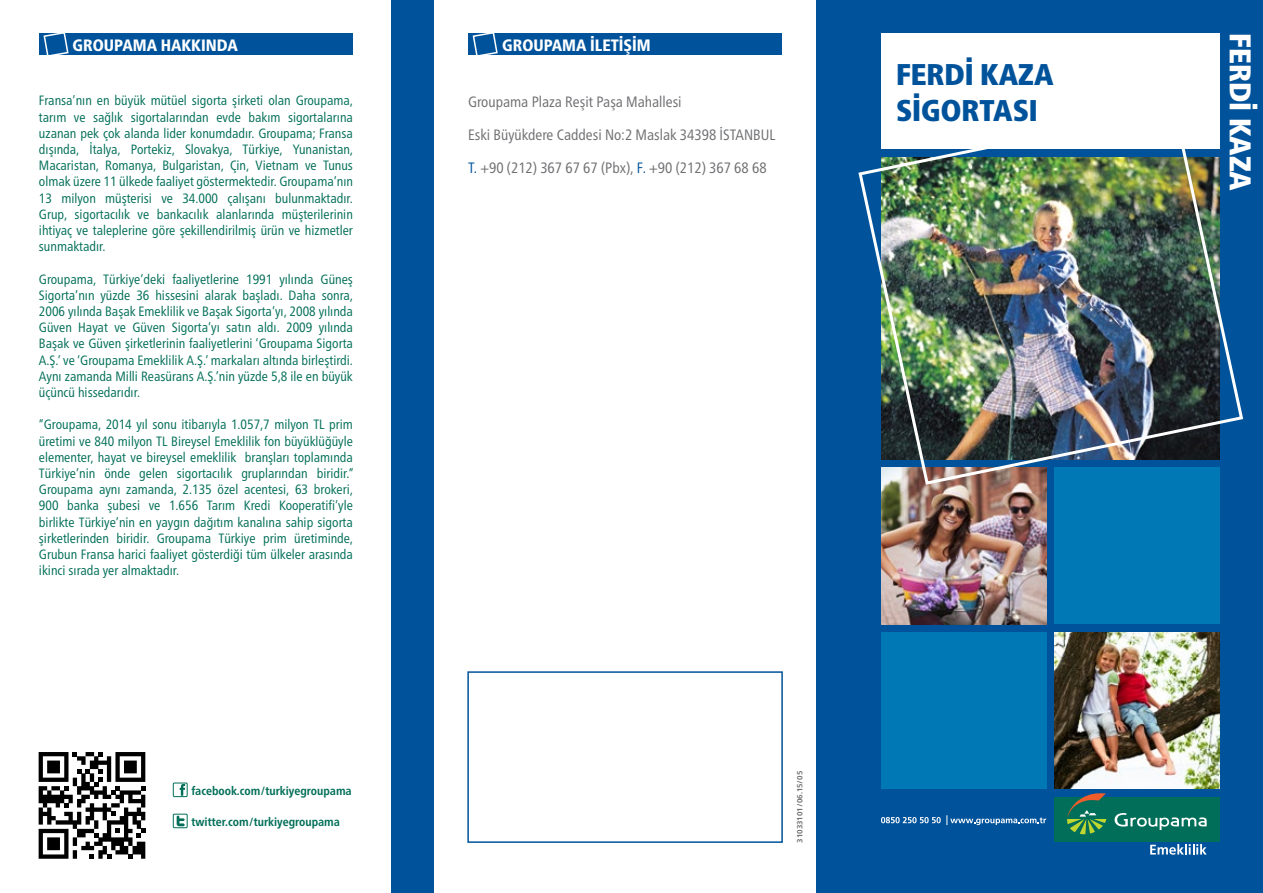
<style>
.page{position:relative;width:1263px;height:893px;background:#fff}
.page>*{position:absolute;margin:0;border:0;box-sizing:border-box;transform-origin:0 0}
.t1{font:900 condensed 30px/36px "Frutiger Neue LTW1 G";color:#00539b}
.t2{font:900 condensed 30px "Frutiger Neue LTW1 G";color:#fff}
.t3{font:800 condensed 16.5px "Frutiger Neue LTW1 G";color:#fff}
.t4{font:condensed 15px "Frutiger Neue LTW1 G";color:#6d6e71}
.t5{font:condensed 13.5px/16.2px "Frutiger Neue LTW1 G";color:#006e58;text-align:justify}
.t6{font:700 condensed 12px "Frutiger Neue LTW1 G";color:#006e58}
.t7{font:700 7.5px "Frutiger Neue LTW1 G";color:#6d6e71}
.s1{color:#00539b}
</style>
<div class="page">
<div style="left:816px;top:0;width:447px;height:893px;background:#00539b"></div>
<div style="left:391px;top:0;width:43px;height:893px;background:#00539b"></div>
<div style="left:468px;top:33px;width:314px;height:22px;background:#00539b"></div>
<div style="left:39px;top:33px;width:314px;height:22px;background:#00539b"></div>
<div style="left:173px;top:814px;width:14px;height:14px;border:1px solid #006e58"></div>
<svg style="left:177px;top:816px;width:8px;height:10px"></svg>
<div style="left:173px;top:783px;width:14px;height:14px;border:1px solid #006e58"></div>
<svg style="left:180px;top:784px;width:5px;height:12px"></svg>
<svg style="left:39px;top:752px;width:106px;height:107px"></svg>
<svg style="left:881px;top:817px;width:60px;height:6px"></svg>
<svg style="left:947px;top:815px;width:99px;height:10px"></svg>
<div style="left:1054px;top:468px;width:166px;height:156px;background:#0078b5"></div>
<div style="left:881px;top:632px;width:165px;height:157px;background:#0078b5"></div>
<img style="left:1054px;top:632px;width:166px;height:156px">
<img style="left:881px;top:487px;width:165px;height:137px">
<img style="left:858px;top:149px;width:386px;height:338px">
<div style="left:881px;top:33px;width:339px;height:116px;background:#fff"></div>
<svg style="left:472px;top:33px;width:26px;height:22px"></svg>
<svg style="left:43px;top:33px;width:26px;height:22px"></svg>
<div style="left:467px;top:671px;width:316px;height:172px;border:2px solid #00539b"></div>
<svg style="left:1150px;top:844px;width:57px;height:11px"></svg>
<div style="left:1054px;top:797px;width:166px;height:44px;background:#006e58"></div>
<svg style="left:1114px;top:813px;width:92px;height:17px"></svg>
<svg style="left:1067px;top:793px;width:39px;height:41px"></svg>
<p class="t3" style="left:73px;top:35px;width:167px">GROUPAMA HAKKINDA</p>
<p class="t5" style="left:39px;top:93px;width:315px">Fransa’nın en büyük mütüel sigorta şirketi olan Groupama, tarım ve sağlık sigortalarından evde bakım sigortalarına uzanan pek çok alanda lider konumdadır. Groupama; Fransa dışında, İtalya, Portekiz, Slovakya, Türkiye, Yunanistan, Macaristan, Romanya, Bulgaristan, Çin, Vietnam ve Tunus olmak üzere 11 ülkede faaliyet göstermektedir. Groupama’nın 13 milyon müşterisi ve 34.000 çalışanı bulunmaktadır.<br>Grup, sigortacılık ve bankacılık alanlarında müşterilerinin ihtiyaç ve taleplerine göre şekillendirilmiş ürün ve hizmetler sunmaktadır.</p>
<p class="t5" style="left:39px;top:271px;width:315px">Groupama, Türkiye’deki faaliyetlerine 1991 yılında Güneş Sigorta’nın yüzde 36 hissesini alarak başladı. Daha sonra, 2006 yılında Başak Emeklilik ve Başak Sigorta’yı, 2008 yılında Güven Hayat ve Güven Sigorta’yı satın aldı. 2009 yılında Başak ve Güven şirketlerinin faaliyetlerini ‘Groupama Sigorta A.Ş.’ ve ‘Groupama Emeklilik A.Ş.’ markaları altında birleştirdi.<br>Aynı zamanda Milli Reasürans A.Ş.’nin yüzde 5,8 ile en büyük üçüncü hissedarıdır.</p>
<p class="t5" style="left:39px;top:417px;width:316px">“Groupama, 2014 yıl sonu itibarıyla 1.057,7 milyon TL prim üretimi ve 840 milyon TL Bireysel Emeklilik fon büyüklüğüyle elementer, hayat ve bireysel emeklilik branşları toplamında Türkiye’nin önde gelen sigortacılık gruplarından biridir.” Groupama aynı zamanda, 2.135 özel acentesi, 63 brokeri, 900 banka şubesi ve 1.656 Tarım Kredi Kooperatifi’yle birlikte Türkiye’nin en yaygın dağıtım kanalına sahip sigorta şirketlerinden biridir. Groupama Türkiye prim üretiminde, Grubun Fransa harici faaliyet gösterdiği tüm ülkeler arasında ikinci sırada yer almaktadır.</p>
<p class="t6" style="left:192px;top:784px;width:162px">facebook.com/turkiyegroupama</p>
<p class="t6" style="left:192px;top:814px;width:150px">twitter.com/turkiyegroupama</p>
<p class="t3" style="left:502px;top:35px;width:150px">GROUPAMA İLETİŞİM</p>
<p class="t4" style="left:468px;top:93px;width:215px">Groupama Plaza Reşit Paşa Mahallesi</p>
<p class="t4" style="left:468px;top:126px;width:309px">Eski Büyükdere Caddesi No:2 Maslak 34398 İSTANBUL</p>
<p class="t4" style="left:468px;top:159px;width:300px"><span class="s1">T.</span> +90 (212) 367 67 67 (Pbx), <span class="s1">F.</span> +90 (212) 367 68 68</p>
<h1 class="t1" style="left:896px;top:56px;width:159px">FERDİ KAZA<br>SİGORTASI</h1>
<p class="t7" style="left:795px;top:843px;width:74px;rotate:-90deg">31033101/06.15/05</p>
<h1 class="t2" style="left:1258px;top:33px;width:159px;rotate:90deg">FERDİ KAZA</h1>
</div>
